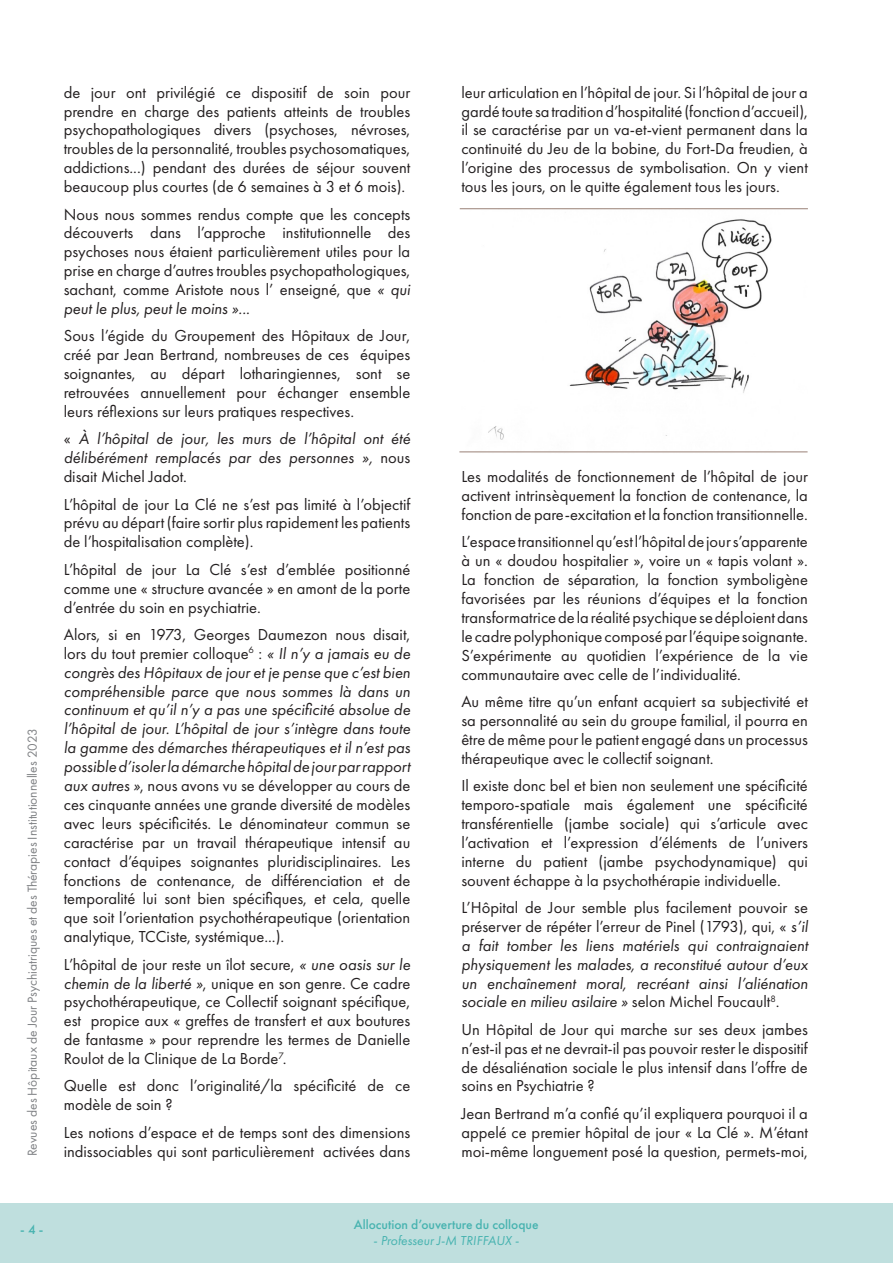
<style>
.page{position:relative;width:893px;height:1263px;background:#fff}
.page>*{position:absolute;margin:0;border:0;box-sizing:border-box;transform-origin:0 0}
.texte_courant{font:16.5px/18.9px "Futura PT";color:#231f20;text-align:justify}
.texte_courant-2{font:italic 16.5px/18.9px "Futura PT";color:#231f20;text-align:justify}
.t1{font:13.5px "Futura PT";color:#808285}
.t2{font:500 13.5px "Futura PT";color:#47b3b0}
.t3{font:italic 13.5px "Futura PT";color:#47b3b0}
.s1{font-style:italic}
.s2{font-style:normal}
</style>
<div class="page">
<div style="left:0;top:1203px;width:893px;height:60px;background:#bfdfde"></div>
<img style="left:461px;top:209px;width:347px;height:244px">
<hr style="left:460px;top:208px;width:348px;height:1px;background:#998176">
<hr style="left:459px;top:451px;width:349px;height:1px;background:#998176">
<p class="t1" style="left:24px;top:1156px;width:429px;rotate:-90deg">Revues des Hôpitaux de Jour Psychiatriques et des Thérapies Institutionnelles 2023</p>
<p class="texte_courant" style="left:64px;top:83px;width:348px">de jour ont privilégié ce dispositif de soin pour prendre en charge des patients atteints de troubles psychopathologiques divers (psychoses, névroses, troubles de la personnalité, troubles psychosomatiques, addictions...) pendant des durées de séjour souvent beaucoup plus courtes (de 6 semaines à 3 et 6 mois).</p>
<p class="texte_courant" style="left:64px;top:204px;width:348px">Nous nous sommes rendus compte que les concepts découverts dans l’approche institutionnelle des psychoses nous étaient particulièrement utiles pour la prise en charge d’autres troubles psychopathologiques, sachant, comme Aristote nous l’ enseigné, que <span class="s1">« qui peut le plus, peut le moins »...</span></p>
<p class="texte_courant" style="left:64px;top:326px;width:348px">Sous l’égide du Groupement des Hôpitaux de Jour, créé par Jean Bertrand, nombreuses de ces équipes soignantes, au départ lotharingiennes, sont se retrouvées annuellement pour échanger ensemble leurs réflexions sur leurs pratiques respectives.</p>
<p class="texte_courant-2" style="left:64px;top:429px;width:348px"><span class="s2">«</span> À l’hôpital de jour, les murs de l’hôpital ont été délibérément remplacés par des personnes », <span class="s2">nous disait Michel Jadot.</span></p>
<p class="texte_courant" style="left:64px;top:494px;width:348px">L’hôpital de jour La Clé ne s’est pas limité à l’objectif prévu au départ (faire sortir plus rapidement les patients de l’hospitalisation complète).</p>
<p class="texte_courant" style="left:64px;top:560px;width:348px">L’hôpital de jour La Clé s’est d’emblée positionné comme une « structure avancée » en amont de la porte d’entrée du soin en psychiatrie.</p>
<p class="texte_courant" style="left:64px;top:625px;width:348px">Alors, si en 1973, Georges Daumezon nous disait, lors du tout premier colloque<sup>6</sup> : <span class="s1">« Il n’y a jamais eu de congrès des Hôpitaux de jour et je pense que c’est bien compréhensible parce que nous sommes là dans un continuum et qu’il n’y a pas une spécificité absolue de l’hôpital de jour. L’hôpital de jour s’intègre dans toute la gamme des démarches thérapeutiques et il n’est pas possible d’isoler la démarche hôpital de jour par rapport aux autres »</span>, nous avons vu se développer au cours de ces cinquante années une grande diversité de modèles avec leurs spécificités. Le dénominateur commun se caractérise par un travail thérapeutique intensif au contact d’équipes soignantes pluridisciplinaires. Les fonctions de contenance, de différenciation et de temporalité lui sont bien spécifiques, et cela, quelle que soit l’orientation psychothérapeutique (orientation analytique, TCCiste, systémique...).</p>
<p class="texte_courant" style="left:64px;top:954px;width:348px">L’hôpital de jour reste un îlot secure, <span class="s1">« une oasis sur le chemin de la liberté »</span>, unique en son genre. Ce cadre psychothérapeutique, ce Collectif soignant spécifique, est propice aux « greffes de transfert et aux boutures de fantasme » pour reprendre les termes de Danielle Roulot de la Clinique de La Borde<sup>7</sup>.</p>
<p class="texte_courant" style="left:64px;top:1076px;width:348px">Quelle est donc l’originalité/la spécificité de ce modèle de soin ?</p>
<p class="texte_courant" style="left:64px;top:1123px;width:348px">Les notions d’espace et de temps sont des dimensions indissociables qui sont particulièrement activées dans</p>
<p class="texte_courant" style="left:461px;top:83px;width:348px">leur articulation en l’hôpital de jour. Si l’hôpital de jour a gardé toute sa tradition d’hospitalité (fonction d’accueil), il se caractérise par un va-et-vient permanent dans la continuité du Jeu de la bobine, du Fort-Da freudien, à l’origine des processus de symbolisation. On y vient tous les jours, on le quitte également tous les jours.</p>
<p class="texte_courant" style="left:461px;top:467px;width:348px">Les modalités de fonctionnement de l’hôpital de jour activent intrinsèquement la fonction de contenance, la fonction de pare-excitation et la fonction transitionnelle.</p>
<p class="texte_courant" style="left:461px;top:532px;width:348px">L’espace transitionnel qu’est l’hôpital de jour s’apparente à un « doudou hospitalier », voire un « tapis volant ».<br>La fonction de séparation, la fonction symboligène favorisées par les réunions d’équipes et la fonction transformatrice de la réalité psychique se déploient dans le cadre polyphonique composé par l’équipe soignante.<br>S’expérimente au quotidien l’expérience de la vie communautaire avec celle de l’individualité.</p>
<p class="texte_courant" style="left:461px;top:692px;width:348px">Au même titre qu’un enfant acquiert sa subjectivité et sa personnalité au sein du groupe familial, il pourra en être de même pour le patient engagé dans un processus thérapeutique avec le collectif soignant.</p>
<p class="texte_courant" style="left:461px;top:776px;width:348px">Il existe donc bel et bien non seulement une spécificité temporo-spatiale mais également une spécificité transférentielle (jambe sociale) qui s’articule avec l’activation et l’expression d’éléments de l’univers interne du patient (jambe psychodynamique) qui souvent échappe à la psychothérapie individuelle.</p>
<p class="texte_courant-2" style="left:461px;top:898px;width:348px"><span class="s2">L’Hôpital de Jour semble plus facilement pouvoir se préserver de répéter l’erreur de Pinel (1793), qui, «</span> s’il a fait tomber les liens matériels qui contraignaient physiquement les malades, a reconstitué autour d’eux un enchaînement moral, recréant ainsi l’aliénation sociale en milieu asilaire » <span class="s2">selon Michel Foucault</span><sup>8</sup><span class="s2">.</span></p>
<p class="texte_courant" style="left:461px;top:1020px;width:348px">Un Hôpital de Jour qui marche sur ses deux jambes n’est-il pas et ne devrait-il pas pouvoir rester le dispositif de désaliénation sociale le plus intensif dans l’offre de soins en Psychiatrie ?</p>
<p class="texte_courant" style="left:461px;top:1104px;width:348px">Jean Bertrand m’a confié qu’il expliquera pourquoi il a appelé ce premier hôpital de jour « La Clé ». M’étant moi-même longuement posé la question, permets-moi,</p>
<p class="t2" style="left:20px;top:1222px;width:25px">- 4 -</p>
<p class="t2" style="left:354px;top:1216px;width:186px">Allocution d’ouverture du colloque</p>
<p class="t3" style="left:373px;top:1233px;width:147px">- Professeur J-M TRIFFAUX -</p>
</div>
